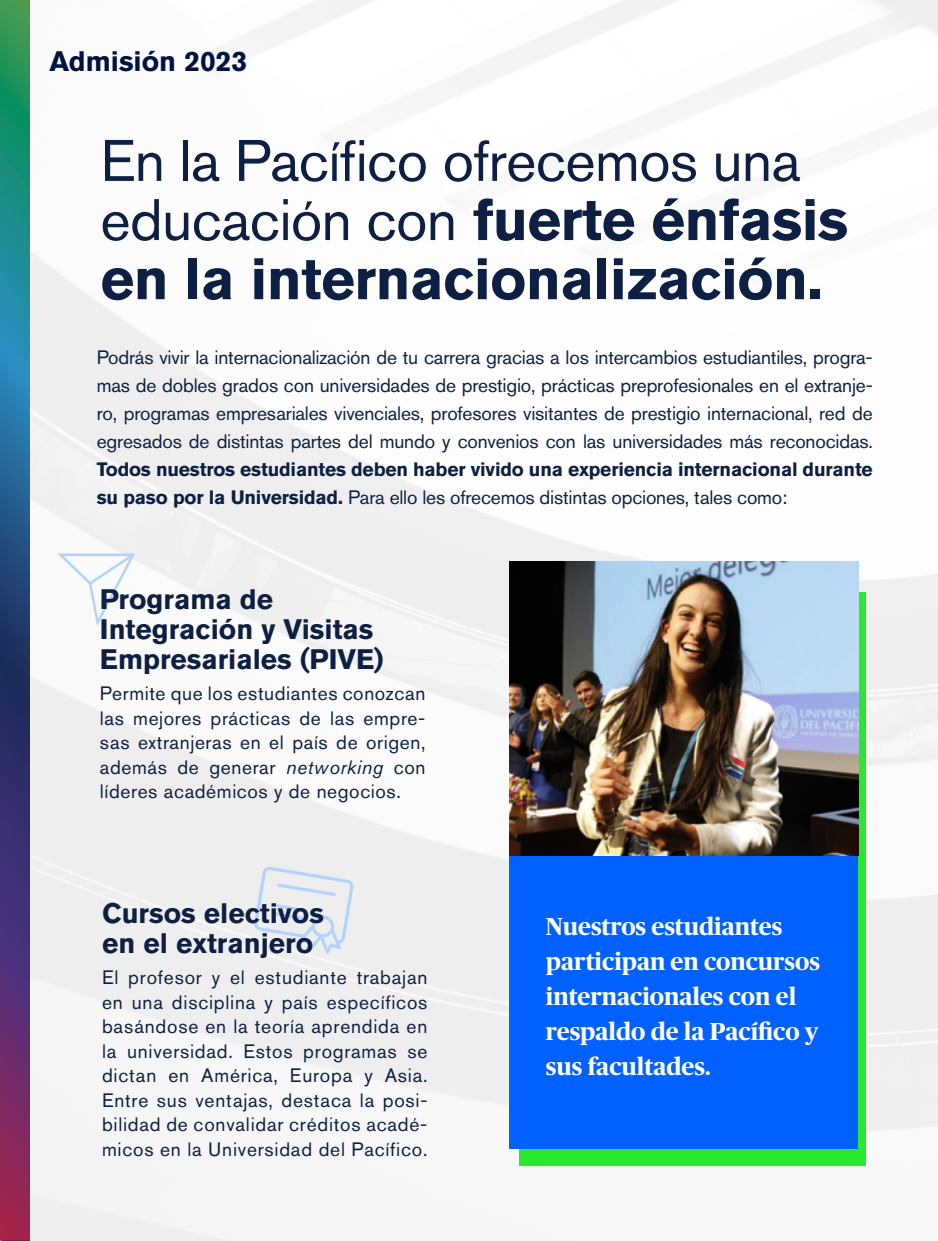
<style>
.page{position:relative;width:938px;height:1241px;background:#fff}
.page>*{position:absolute;margin:0;border:0;box-sizing:border-box;transform-origin:0 0}
.t1{font:700 57.93px/59.1px "Akzidenz Grotesk Pro";letter-spacing:-.01em;color:#0d1f42}
.t2{font:700 28px/29.8px "Akzidenz Grotesk Std";color:#0d1f42}
.t3{font:700 28px "Akzidenz Grotesk Pro";color:#001240}
.t4{font:700 24.5px/35px "Publico";color:#fff}
.t5{font:19.25px/24.5px "Akzidenz Grotesk Std";letter-spacing:.03em;color:#0d1f42;text-align:justify}
.t6{font:700 19.25px "Akzidenz Grotesk Std";letter-spacing:-.01em;color:#0d1f42}
.t7{font:19.25px "Akzidenz Grotesk Pro";letter-spacing:-.01em;color:#0d1f42}
.s1{font-weight:400}
.s2{font-family:"Akzidenz Grotesk Std";font-weight:700}
.s3{font-family:"Akzidenz Grotesk Pro";font-style:italic}
</style>
<div class="page">
<img style="left:29px;top:0;width:909px;height:1241px">
<svg style="left:57px;top:553px;width:78px;height:73px"></svg>
<div style="left:519px;top:592px;width:347px;height:574px;background:#29e82e"></div>
<div style="left:509px;top:561px;width:349px;height:588px;background:#0061ff"></div>
<svg style="left:253px;top:866px;width:101px;height:98px;background:#e4e9f1"></svg>
<svg style="left:753px;top:1234px;width:77px;height:7px"></svg>
<img style="left:509px;top:561px;width:349px;height:294px">
<img style="left:0;top:0;width:29px;height:1241px">
<h2 class="t3" style="left:50px;top:43px;width:199px">Admisión 2023</h2>
<h1 class="t1" style="left:100px;top:130px;width:749px"><span class="s1">En la Pacífico ofrecemos una educación con</span> fuerte énfasis en la internacionalización.</h1>
<p class="t5" style="left:97px;top:343px;width:778px;line-height:28px">Podrás vivir la internacionalización de tu carrera gracias a los intercambios estudiantiles, progra&shy;mas de dobles grados con universidades de prestigio, prácticas preprofesionales en el extranje&shy;ro, programas empresariales vivenciales, profesores visitantes de prestigio internacional, red de egresados de distintas partes del mundo y convenios con las universidades más reconocidas.</p>
<p class="t6" style="left:97px;top:458px;width:778px">Todos nuestros estudiantes deben haber vivido una experiencia internacional durante</p>
<p class="t7" style="left:97px;top:485px;width:692px"><span class="s2">su paso por la Universidad.</span> Para ello les ofrecemos distintas opciones, tales como:</p>
<h2 class="t2" style="left:100px;top:585px;width:285px">Programa de<br>Integración y Visitas<br>Empresariales (PIVE)</h2>
<p class="t5" style="left:100px;top:681px;width:327px">Permite que los estudiantes conozcan las mejores prácticas de las empre&shy;sas extranjeras en el país de origen, además de generar <span class="s3">networking</span> con líderes académicos y de negocios.</p>
<h2 class="t2" style="left:102px;top:898px;width:224px">Cursos electivos en el extranjero</h2>
<p class="t5" style="left:102px;top:965px;width:327px">El profesor y el estudiante trabajan en una disciplina y país específicos basándose en la teoría aprendida en la universidad. Estos programas se dictan en América, Europa y Asia.<br>Entre sus ventajas, destaca la posi&shy;bilidad de convalidar créditos acadé&shy;micos en la Universidad del Pacífico.</p>
<p class="t4" style="left:546px;top:908px;width:275px">Nuestros estudiantes participan en concursos internacionales con el respaldo de la Pacífico y sus facultades.</p>
</div>
